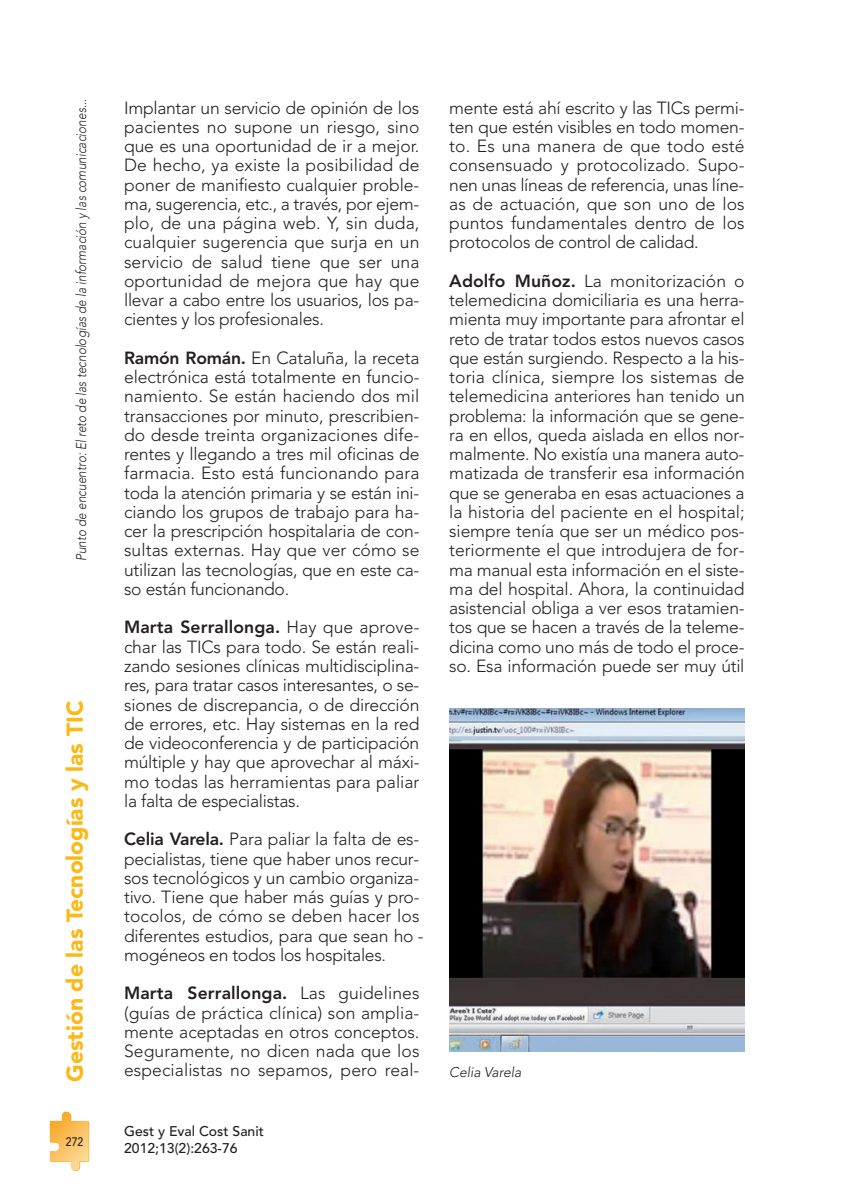
<style>
.page{position:relative;width:844px;height:1191px;background:#fff}
.page>*{position:absolute;margin:0;border:0;box-sizing:border-box;transform-origin:0 0}
.t1{font:900 22.75px "Avenir";color:#fcb814}
.t2{font:300 17.5px/19.2px "Avenir";letter-spacing:-.015em;color:#231f20;text-align:justify}
.t3{font:italic 300 14px "Avenir";color:#231f20;scale:.85 1}
.t4{font:500 14px/17.5px "Avenir";color:#231f20}
.t5{font:italic 300 14px "Avenir";color:#231f20}
.t6{font:500 12.25px "Avenir";color:#231f20;scale:.85 1}
.s1{font-weight:800}
</style>
<div class="page">
<svg style="left:50px;top:1111px;width:39px;height:60px"></svg>
<img style="left:449px;top:708px;width:295px;height:343px">
<p class="t3" style="left:76px;top:561px;width:545px;rotate:-90deg">Punto de encuentro: El reto de las tecnologías de la información y las comunicaciones...</p>
<h1 class="t1" style="left:66px;top:1081px;width:382px;rotate:-90deg">Gestión de las Tecnologías y las TIC</h1>
<p class="t6" style="left:66px;top:1136px;width:22px">272</p>
<p class="t2" style="left:124px;top:99px;width:297px">Implantar un servicio de opinión de los pacientes no supone un riesgo, sino que es una oportunidad de ir a mejor.<br>De hecho, ya existe la posibilidad de poner de manifiesto cualquier proble&shy;ma, sugerencia, etc., a través, por ejem&shy;plo, de una página web. Y, sin duda, cualquier sugerencia que surja en un servicio de salud tiene que ser una oportunidad de mejora que hay que lle var a cabo entre los usuarios, los pa - cientes y los profesionales.</p>
<p class="t2" style="left:124px;top:350px;width:297px"><span class="s1">Ramón Román.</span> En Cataluña, la receta electrónica está totalmente en funcio&shy;namiento. Se están haciendo dos mil transacciones por minuto, prescribien&shy;do desde treinta organizaciones dife&shy;rentes y llegando a tres mil oficinas de farmacia. Esto está funcionando para toda la atención primaria y se están ini&shy;ciando los grupos de trabajo para ha - cer la prescripción hospitalaria de con&shy;sultas externas. Hay que ver cómo se utilizan las tecnologías, que en este ca - so están funcionando.</p>
<p class="t2" style="left:124px;top:619px;width:297px"><span class="s1">Marta Serrallonga.</span> Hay que aprove&shy;char las TICs para todo. Se están reali&shy;zando sesiones clínicas multidisciplina&shy;res, para tratar casos interesantes, o se - siones de discrepancia, o de dirección de errores, etc. Hay sistemas en la red de videoconferencia y de participación múltiple y hay que aprovechar al máxi&shy;mo todas las herramientas para paliar la falta de especialistas.</p>
<p class="t2" style="left:124px;top:831px;width:301px;text-align:left"><span class="s1">Celia Varela.</span> Para paliar la falta de es - pecialistas, tiene que haber unos recur&shy;sos tecnológicos y un cambio organiza&shy;tivo. Tiene que haber más guías y pro&shy;tocolos, de cómo se deben hacer los di ferentes estudios, para que sean ho - mogéneos en todos los hospitales.</p>
<p class="t2" style="left:124px;top:985px;width:297px"><span class="s1">Marta Serrallonga.</span> Las guidelines (guías de práctica clínica) son amplia&shy;mente aceptadas en otros conceptos.<br>Seguramente, no dicen nada que los especialistas no sepamos, pero real-</p>
<p class="t4" style="left:124px;top:1123px;width:141px">Gest y Eval Cost Sanit<br>2012;13(2):263-76</p>
<p class="t2" style="left:449px;top:99px;width:297px">mente está ahí escrito y las TICs permi&shy;ten que estén visibles en todo momen&shy;to. Es una manera de que todo esté consensuado y protocolizado. Supo&shy;nen unas líneas de referencia, unas líne&shy;as de actuación, que son uno de los puntos fundamentales dentro de los protocolos de control de calidad.</p>
<p class="t2" style="left:449px;top:273px;width:297px"><span class="s1">Adolfo Muñoz.</span> La monitorización o telemedicina domiciliaria es una herra&shy;mienta muy importante para afrontar el reto de tratar todos estos nuevos casos que están surgiendo. Respecto a la his&shy;toria clínica, siempre los sistemas de telemedicina anteriores han tenido un problema: la información que se gene&shy;ra en ellos, queda aislada en ellos nor&shy;malmente. No existía una manera auto&shy;matizada de transferir esa información que se generaba en esas actuaciones a la historia del paciente en el hospital; siempre tenía que ser un médico pos&shy;teriormente el que introdujera de for&shy;ma manual esta información en el siste&shy;ma del hospital. Ahora, la continuidad asistencial obliga a ver esos tratamien&shy;tos que se hacen a través de la teleme&shy;dicina como uno más de todo el proce&shy;so. Esa información puede ser muy útil</p>
<p class="t5" style="left:449px;top:1066px;width:74px">Celia Varela</p>
</div>
